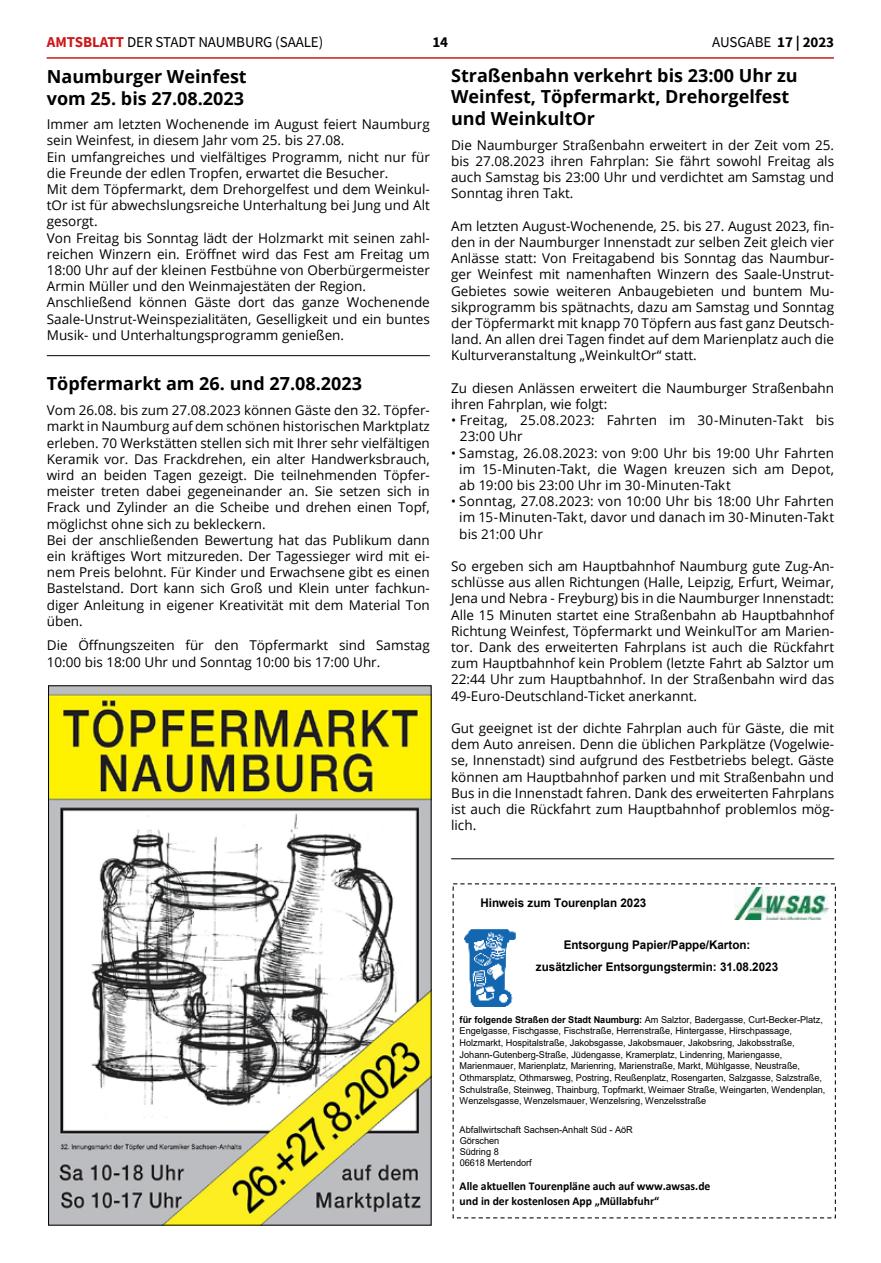
<style>
.page{position:relative;width:881px;height:1263px;background:#fff}
.page>*{position:absolute;margin:0;border:0;box-sizing:border-box;transform-origin:0 0}
.t1{font:700 18px/21.6px "Open Sans";color:#000}
.t2{font:15px "Source Sans Pro";letter-spacing:-.005em;color:#000}
.t3{font:700 15px "Source Sans Pro";color:#000}
.t4{font:13.5px/16.2px "Open Sans";color:#000}
.t5{font:13.5px/16.2px "Open Sans";color:#000;text-align:justify;scale:.95 1}
.t6{font:700 12px/21.6px "Nmdlth Arial";color:#000;text-align:center}
.t7{font:700 12px/14.5px "Gffwsg Calibri";color:#000}
.t8{font:9.45px/11.6px "Kfrxtp Arial";color:#000}
.s1{font-weight:700;color:#cd1719}
.s2{font-weight:700}
.s3{font-family:"Nmdlth Arial";font-weight:700}
</style>
<div class="page">
<hr style="left:47px;top:57px;width:786px;height:2px;background:#cd1719">
<hr style="left:451px;top:858px;width:382px;height:1px;background:#000">
<img style="left:734px;top:887px;width:94px;height:32px">
<img style="left:464px;top:929px;width:52px;height:77px">
<hr style="left:47px;top:355px;width:382px;height:1px;background:#000">
<img style="left:50px;top:687px;width:379px;height:536px">
<p class="t2" style="left:47px;top:32px;width:278px"><span class="s1">AMTSBLATT</span> DER STADT NAUMBURG (SAALE)</p>
<p class="t3" style="left:432px;top:32px;width:17px">14</p>
<p class="t2" style="left:712px;top:32px;width:123px">AUSGABE <span class="s2">17 | 2023</span></p>
<h1 class="t1" style="left:451px;top:64px;width:348px">Straßenbahn verkehrt bis 23:00 Uhr zu<br>Weinfest, Töpfermarkt, Drehorgelfest und WeinkultOr</h1>
<p class="t4" style="left:451px;top:136px;width:384px;text-align:justify">Die Naumburger Straßenbahn erweitert in der Zeit vom 25. bis 27.08.2023 ihren Fahrplan: Sie fährt sowohl Freitag als auch Samstag bis 23:00 Uhr und verdichtet am Samstag und Sonntag ihren Takt.</p>
<p class="t4" style="left:451px;top:217px;width:384px;text-align:justify">Am letzten August-Wochenende, 25. bis 27. August 2023, fin&shy;den in der Naumburger Innenstadt zur selben Zeit gleich vier Anlässe statt: Von Freitagabend bis Sonntag das Naumbur&shy;ger Weinfest mit namenhaften Winzern des Saale-Unstrut-Gebietes sowie weiteren Anbaugebieten und buntem Mu&shy;sikprogramm bis spätnachts, dazu am Samstag und Sonntag der Töpfermarkt mit knapp 70 Töpfern aus fast ganz Deutsch&shy;land. An allen drei Tagen findet auf dem Marienplatz auch die Kulturveranstaltung „WeinkultOr“ statt.</p>
<p class="t4" style="left:451px;top:379px;width:384px">Zu diesen Anlässen erweitert die Naumburger Straßenbahn ihren Fahrplan, wie folgt:</p>
<p class="t4" style="left:459px;top:412px;width:376px;text-indent:-9px">• Freitag, 25.08.2023: Fahrten im 30-Minuten-Takt bis<br>23:00 Uhr</p>
<p class="t5" style="left:459px;top:444px;width:396px;text-indent:-8px">• Samstag, 26.08.2023: von 9:00 Uhr bis 19:00 Uhr Fahrten im 15-Minuten-Takt, die Wagen kreuzen sich am Depot, ab 19:00 bis 23:00 Uhr im 30-Minuten-Takt</p>
<p class="t5" style="left:459px;top:493px;width:396px;text-indent:-8px">• Sonntag, 27.08.2023: von 10:00 Uhr bis 18:00 Uhr Fahrten im 15-Minuten-Takt, davor und danach im 30-Minuten-Takt bis 21:00 Uhr</p>
<p class="t4" style="left:451px;top:558px;width:384px;text-align:justify">So ergeben sich am Hauptbahnhof Naumburg gute Zug-An&shy;schlüsse aus allen Richtungen (Halle, Leipzig, Erfurt, Weimar, Jena und Nebra - Freyburg) bis in die Naumburger Innenstadt:<br>Alle 15 Minuten startet eine Straßenbahn ab Hauptbahnhof Richtung Weinfest, Töpfermarkt und WeinkulTor am Marien&shy;tor. Dank des erweiterten Fahrplans ist auch die Rückfahrt zum Hauptbahnhof kein Problem (letzte Fahrt ab Salztor um 22:44 Uhr zum Hauptbahnhof. In der Straßenbahn wird das 49-Euro-Deutschland-Ticket anerkannt.</p>
<p class="t4" style="left:451px;top:720px;width:384px;text-align:justify">Gut geeignet ist der dichte Fahrplan auch für Gäste, die mit dem Auto anreisen. Denn die üblichen Parkplätze (Vogelwie&shy;se, Innenstadt) sind aufgrund des Festbetriebs belegt. Gäste können am Hauptbahnhof parken und mit Straßenbahn und Bus in die Innenstadt fahren. Dank des erweiterten Fahrplans ist auch die Rückfahrt zum Hauptbahnhof problemlos mög&shy;lich.</p>
<h1 class="t1" style="left:47px;top:65px;width:201px">Naumburger Weinfest vom 25. bis 27.08.2023</h1>
<p class="t4" style="left:47px;top:116px;width:384px">Immer am letzten Wochenende im August feiert Naumburg sein Weinfest, in diesem Jahr vom 25. bis 27.08.<br>Ein umfangreiches und vielfältiges Programm, nicht nur für die Freunde der edlen Tropfen, erwartet die Besucher.<br>Mit dem Töpfermarkt, dem Drehorgelfest und dem Weinkul&shy;tOr ist für abwechslungsreiche Unterhaltung bei Jung und Alt gesorgt.<br>Von Freitag bis Sonntag lädt der Holzmarkt mit seinen zahl&shy;reichen Winzern ein. Eröffnet wird das Fest am Freitag um 18:00 Uhr auf der kleinen Festbühne von Oberbürgermeister Armin Müller und den Weinmajestäten der Region.<br>Anschließend können Gäste dort das ganze Wochenende Saale-Unstrut-Weinspezialitäten, Geselligkeit und ein buntes Musik- und Unterhaltungsprogramm genießen.</p>
<h1 class="t1" style="left:47px;top:373px;width:316px">Töpfermarkt am 26. und 27.08.2023</h1>
<p class="t4" style="left:47px;top:402px;width:384px">Vom 26.08. bis zum 27.08.2023 können Gäste den 32. Töpfer&shy;markt in Naumburg auf dem schönen historischen Marktplatz erleben. 70 Werkstätten stellen sich mit Ihrer sehr vielfältigen Keramik vor. Das Frackdrehen, ein alter Handwerksbrauch, wird an beiden Tagen gezeigt. Die teilnehmenden Töpfer&shy;meister treten dabei gegeneinander an. Sie setzen sich in Frack und Zylinder an die Scheibe und drehen einen Topf, möglichst ohne sich zu bekleckern.<br>Bei der anschließenden Bewertung hat das Publikum dann ein kräftiges Wort mitzureden. Der Tagessieger wird mit ei&shy;nem Preis belohnt. Für Kinder und Erwachsene gibt es einen Bastelstand. Dort kann sich Groß und Klein unter fachkun&shy;diger Anleitung in eigener Kreativität mit dem Material Ton üben.</p>
<p class="t4" style="left:47px;top:637px;width:384px">Die Öffnungszeiten für den Töpfermarkt sind Samstag<br>10:00 bis 18:00 Uhr und Sonntag 10:00 bis 17:00 Uhr.</p>
<p class="t6" style="left:480px;top:892px;width:167px">Hinweis zum Tourenplan 2023</p>
<p class="t6" style="left:535px;top:934px;width:244px">Entsorgung Papier/Pappe/Karton: zusätzlicher Entsorgungstermin: 31.08.2023</p>
<p class="t8" style="left:459px;top:1013px;width:367px"><span class="s3">für folgende Straßen der Stadt Naumburg:</span> Am Salztor, Badergasse, Curt-Becker-Platz, Engelgasse, Fischgasse, Fischstraße, Herrenstraße, Hintergasse, Hirschpassage, Holzmarkt, Hospitalstraße, Jakobsgasse, Jakobsmauer, Jakobsring, Jakobsstraße, Johann-Gutenberg-Straße, Jüdengasse, Kramerplatz, Lindenring, Mariengasse, Marienmauer, Marienplatz, Marienring, Marienstraße, Markt, Mühlgasse, Neustraße, Othmarsplatz, Othmarsweg, Postring, Reußenplatz, Rosengarten, Salzgasse, Salzstraße, Schulstraße, Steinweg, Thainburg, Topfmarkt, Weimaer Straße, Weingarten, Wendenplan, Wenzelsgasse, Wenzelsmauer, Wenzelsring, Wenzelsstraße</p>
<p class="t8" style="left:459px;top:1124px;width:175px;line-height:10.8px">Abfallwirtschaft Sachsen-Anhalt Süd - AöR<br>Görschen<br>Südring 8<br>06618 Mertendorf</p>
<p class="t7" style="left:459px;top:1179px;width:252px">Alle aktuellen Tourenpläne auch auf www.awsas.de und in der kostenlosen App „Müllabfuhr“</p>
</div>
